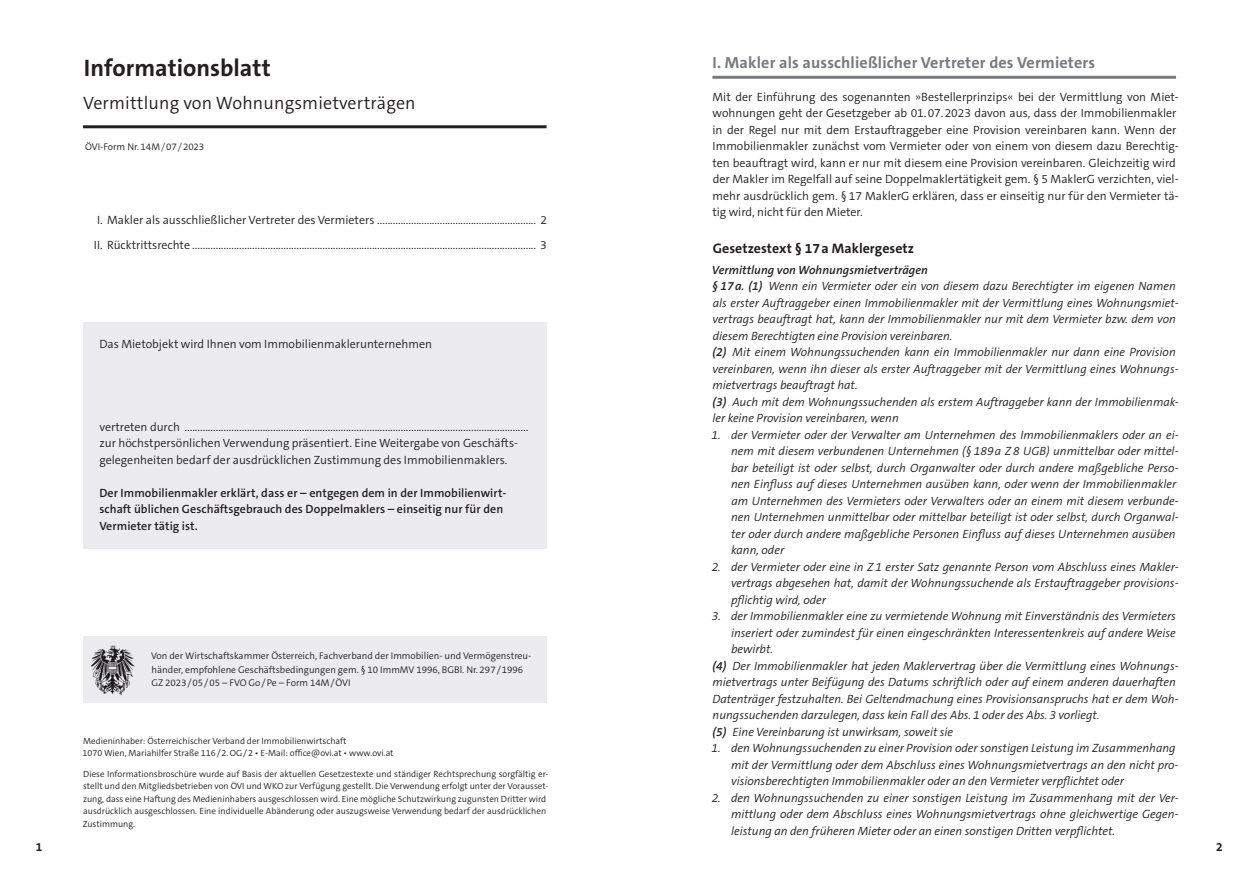
<style>
.page{position:relative;width:1259px;height:893px;background:#fff}
.page>*{position:absolute;margin:0;border:0;box-sizing:border-box;transform-origin:0 0}
.t1{font:700 24px "The Sans C5";color:#231f20}
.t2{font:300 18px "The Sans C5";letter-spacing:.01em;color:#231f20}
.t3{font:700 16.2px "The Sans C5";letter-spacing:.01em;color:#787a7d}
.t4{font:700 13.8px "The Sans C5";letter-spacing:.005em;color:#231f20}
.t5{font:italic 300 12px/16.5px "The Sans C5";color:#231f20}
.t6{font:300 12px/16.5px "The Sans C5";color:#231f20}
.t7{font:600 12px/16.5px "The Sans C5";letter-spacing:.005em;color:#231f20}
.t8{font:700 12px "The Sans C5";color:#231f20}
.t9{font:300 9.75px/13.5px "The Sans C5";color:#231f20}
.t10{font:300 9px/12.3px "The Sans C5";color:#231f20}
.s1{font-style:inherit}
.s2{font-weight:600}
</style>
<div class="page">
<hr style="left:712px;top:76px;width:464px;height:3px;background:#787a7d">
<div style="left:83px;top:637px;width:463px;height:66px;background:#ececee"></div>
<img style="left:91px;top:646px;width:44px;height:48px">
<hr style="left:83px;top:125px;width:463px;height:3px;background:#231f20">
<div style="left:83px;top:323px;width:463px;height:226px;background:#ececee"></div>
<h1 class="t1" style="left:84px;top:52px;width:188px">Informationsblatt</h1>
<h2 class="t2" style="left:83px;top:91px;width:334px">Vermittlung von Wohnungsmietverträgen</h2>
<p class="t9" style="left:85px;top:140px;width:121px">ÖVI-Form Nr. 14M <span class="s1">/</span> 07 <span class="s1">/</span> 2023</p>
<p class="t6" style="left:94px;top:208px;width:454px;line-height:24.8px">I. Makler als ausschließlicher Vertreter des Vermieters ............................................................. 2<br>II. Rücktrittsrechte .................................................................................................................................... 3</p>
<p class="t6" style="left:99px;top:336px;width:334px">Das Mietobjekt wird Ihnen vom Immobilienmaklerunternehmen</p>
<p class="t6" style="left:99px;top:418px;width:430px">vertreten durch .................................................................................................................................... zur höchstpersönlichen Verwendung präsentiert. Eine Weitergabe von Geschäfts&shy;gelegenheiten bedarf der ausdrücklichen Zustimmung des Immobilienmaklers.</p>
<p class="t7" style="left:99px;top:484px;width:408px">Der Immobilienmakler erklärt, dass er – entgegen dem in der Immobilienwirt&shy;schaft üblichen Geschäftsgebrauch des Doppelmaklers – einseitig nur für den<br>Vermieter tätig ist.</p>
<p class="t9" style="left:151px;top:649px;width:381px">Von der Wirtschaftskammer Österreich, Fachverband der Immobilien- und Vermögenstreu&shy;händer, empfohlene Geschäftsbedingungen gem. § 10 ImmMV 1996, BGBl. Nr. 297 / 1996<br>GZ 2023 / 05 / 05 – FVO Go / Pe – Form 14M / ÖVI</p>
<p class="t10" style="left:83px;top:735px;width:312px">Medieninhaber: Österreichischer Verband der Immobilienwirtschaft<br>1070 Wien, Mariahilfer Straße 116 / 2. OG / 2 • E-Mail: office@ovi.at • www.ovi.at</p>
<p class="t10" style="left:83px;top:768px;width:467px">Diese Informationsbroschüre wurde auf Basis der aktuellen Gesetzestexte und ständiger Rechtsprechung sorgfältig er&shy;stellt und den Mitgliedsbetrieben von ÖVI und WKO zur Verfügung gestellt. Die Verwendung erfolgt unter der Vorausset&shy;zung, dass eine Haftung des Medieninhabers ausgeschlossen wird. Eine mögliche Schutzwirkung zugunsten Dritter wird ausdrücklich ausgeschlossen. Eine individuelle Abänderung oder auszugsweise Verwendung bedarf der ausdrücklichen Zustimmung.</p>
<h3 class="t3" style="left:712px;top:52px;width:384px">I. Makler als ausschließlicher Vertreter des Vermieters</h3>
<p class="t6" style="left:712px;top:88px;width:468px">Mit der Einführung des sogenannten »Bestellerprinzips« bei der Vermittlung von Miet&shy;wohnungen geht der Gesetzgeber ab 01. 07. 2023 davon aus, dass der Immobilienmakler in der Regel nur mit dem Erstauftraggeber eine Provision vereinbaren kann. Wenn der Immobilienmakler zunächst vom Vermieter oder von einem von diesem dazu Berechtig&shy;ten beauftragt wird, kann er nur mit diesem eine Provision vereinbaren. Gleichzeitig wird der Makler im Regelfall auf seine Doppelmaklertätigkeit gem. § 5 MaklerG verzichten, viel&shy;mehr ausdrücklich gem. § 17 MaklerG erklären, dass er einseitig nur für den Vermieter tä&shy;tig wird, nicht für den Mieter.</p>
<p class="t4" style="left:712px;top:240px;width:203px">Gesetzestext § 17 a Maklergesetz</p>
<p class="t5" style="left:712px;top:262px;width:468px"><span class="s2">Vermittlung von Wohnungsmietverträgen<br>§ 17 a. (1)</span> Wenn ein Vermieter oder ein von diesem dazu Berechtigter im eigenen Namen als erster Auftraggeber einen Immobilienmakler mit der Vermittlung eines Wohnungsmiet&shy;vertrags beauftragt hat, kann der Immobilienmakler nur mit dem Vermieter bzw. dem von diesem Berechtigten eine Provision vereinbaren.<br><span class="s2">(2)</span> Mit einem Wohnungssuchenden kann ein Immobilienmakler nur dann eine Provision vereinbaren, wenn ihn dieser als erster Auftraggeber mit der Vermittlung eines Wohnungs&shy;mietvertrags beauftragt hat.<br><span class="s2">(3)</span> Auch mit dem Wohnungssuchenden als erstem Auftraggeber kann der Immobilienmak&shy;ler keine Provision vereinbaren, wenn</p>
<p class="t5" style="left:731px;top:427px;width:449px;text-indent:-20px">1. der Vermieter oder der Verwalter am Unternehmen des Immobilienmaklers oder an ei&shy;nem mit diesem verbundenen Unternehmen (§ 189 a Z 8 UGB) unmittelbar oder mittel&shy;bar beteiligt ist oder selbst, durch Organwalter oder durch andere maßgebliche Perso&shy;nen Einfluss auf dieses Unternehmen ausüben kann, oder wenn der Immobilienmakler am Unternehmen des Vermieters oder Verwalters oder an einem mit diesem verbunde&shy;nen Unternehmen unmittelbar oder mittelbar beteiligt ist oder selbst, durch Organwal&shy;ter oder durch andere maßgebliche Personen Einfluss auf dieses Unternehmen ausüben kann, oder</p>
<p class="t5" style="left:731px;top:559px;width:449px;text-align:justify;text-indent:-19px">2. der Vermieter oder eine in Z 1 erster Satz genannte Person vom Abschluss eines Makler&shy;vertrags abgesehen hat, damit der Wohnungssuchende als Erstauftraggeber provisions&shy;pflichtig wird, oder</p>
<p class="t5" style="left:711px;top:608px;width:466px">3. der Immobilienmakler eine zu vermietende Wohnung mit Einverständnis des Vermieters</p>
<p class="t5" style="left:731px;top:625px;width:446px">inseriert oder zumindest für einen eingeschränkten Interessentenkreis auf andere Weise</p>
<p class="t5" style="left:731px;top:641px;width:44px">bewirbt.</p>
<p class="t5" style="left:712px;top:658px;width:467px"><span class="s2">(4)</span> Der Immobilienmakler hat jeden Maklervertrag über die Vermittlung eines Wohnungs-</p>
<p class="t5" style="left:712px;top:674px;width:465px">mietvertrags unter Beifügung des Datums schriftlich oder auf einem anderen dauerhaften</p>
<p class="t5" style="left:712px;top:691px;width:468px">Datenträger festzuhalten. Bei Geltendmachung eines Provisionsanspruchs hat er dem Woh-</p>
<p class="t5" style="left:712px;top:707px;width:389px">nungssuchenden darzulegen, dass kein Fall des Abs. 1 oder des Abs. 3 vorliegt.</p>
<p class="t5" style="left:712px;top:724px;width:242px"><span class="s2">(5)</span> Eine Vereinbarung ist unwirksam, soweit sie</p>
<p class="t5" style="left:731px;top:740px;width:449px;text-indent:-20px">1. den Wohnungssuchenden zu einer Provision oder sonstigen Leistung im Zusammenhang mit der Vermittlung oder dem Abschluss eines Wohnungsmietvertrags an den nicht pro&shy;visionsberechtigten Immobilienmakler oder an den Vermieter verpflichtet oder</p>
<p class="t5" style="left:731px;top:790px;width:449px;text-align:justify;text-indent:-19px">2. den Wohnungssuchenden zu einer sonstigen Leistung im Zusammenhang mit der Ver&shy;mittlung oder dem Abschluss eines Wohnungsmietvertrags ohne gleichwertige Gegen&shy;leistung an den früheren Mieter oder an einen sonstigen Dritten verpflichtet.</p>
<p class="t8" style="left:36px;top:840px;width:8px">1</p>
<p class="t8" style="left:1216px;top:840px;width:8px">2</p>
</div>
